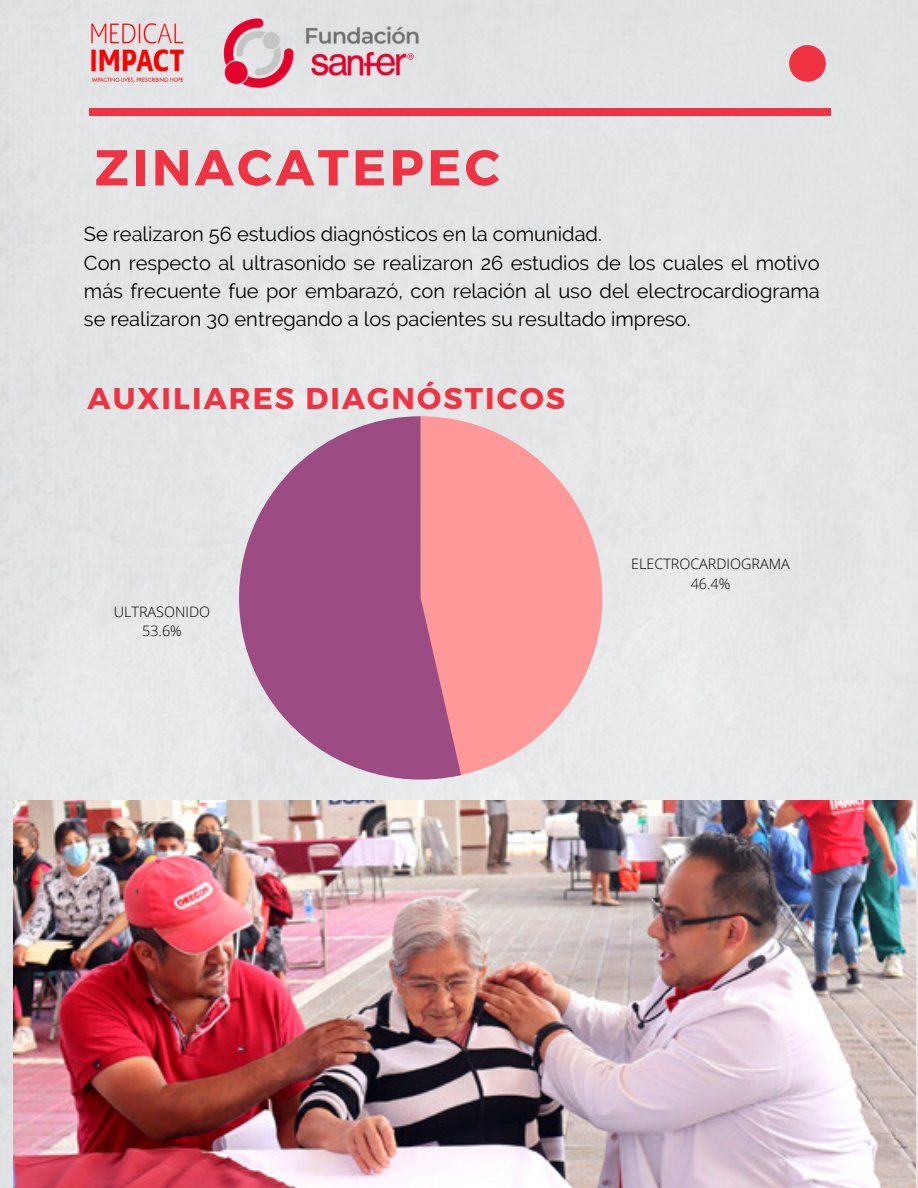
<style>
.page{position:relative;width:918px;height:1188px;background:#e3e5e6}
.page>*{position:absolute;margin:0;border:0;box-sizing:border-box;transform-origin:0 0}
.t1{font:700 50.4px "Montserrat";letter-spacing:.07em;color:#ef3342}
.t2{font:700 30px "Montserrat";letter-spacing:.07em;color:#ef3342}
.t3{font:20.1px/28.2px "Raleway";color:#000;text-align:justify}
.t4{font:300 14.4px "Open Sans";color:#000}
</style>
<div class="page">
<div style="left:89px;top:108px;width:741px;height:8px;background:#ef3342"></div>
<svg style="left:789px;top:45px;width:37px;height:37px"></svg>
<img style="left:89px;top:23px;width:97px;height:61px">
<svg style="left:461px;top:416px;width:141px;height:361px;background:#f8adad"></svg>
<svg style="left:239px;top:416px;width:222px;height:364px;background:#b77298"></svg>
<img style="left:217px;top:17px;width:204px;height:72px">
<img style="left:13px;top:801px;width:902px;height:387px">
<p class="t1" style="left:95px;top:135px;width:406px">ZINACATEPEC</p>
<p class="t3" style="left:84px;top:220px;width:519px">Se realizaron 56 estudios diagnósticos en la comunidad.</p>
<p class="t3" style="left:84px;top:248px;width:737px">Con respecto al ultrasonido se realizaron 26 estudios de los cuales el motivo más frecuente fue por embarazó, con relación al uso del electrocardiograma se realizaron 30 entregando a los pacientes su resultado impreso.</p>
<p class="t2" style="left:88px;top:379px;width:479px">AUXILIARES DIAGNÓSTICOS</p>
<p class="t4" style="left:114px;top:602px;width:98px">ULTRASONIDO</p>
<p class="t4" style="left:142px;top:621px;width:41px">53.6%</p>
<p class="t4" style="left:631px;top:554px;width:160px">ELECTROCARDIOGRAMA</p>
<p class="t4" style="left:691px;top:574px;width:41px">46.4%</p>
</div>
